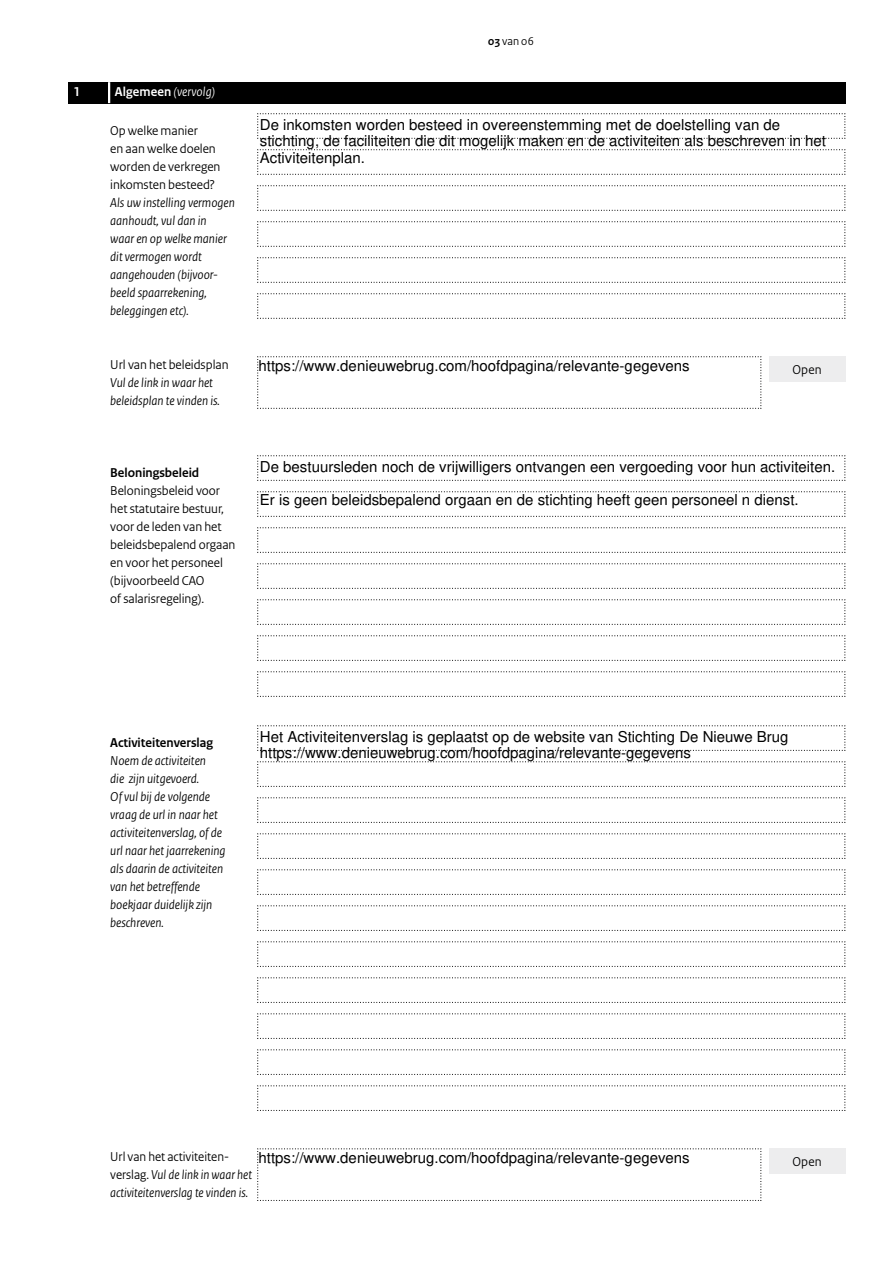
<style>
.page{position:relative;width:893px;height:1263px;background:#fff}
.page>*{position:absolute;margin:0;border:0;box-sizing:border-box;transform-origin:0 0}
.t1{font:15px/16.8px "Helvetica";color:#000}
.t2{font:italic 13.5px/18px "Rijksoverheid Sans Heading";color:#000}
.t3{font:13.5px/18px "Rijksoverheid Sans Heading";color:#000}
.t4{font:700 13.5px "Rijksoverheid Sans Heading";color:#000}
.t5{font:italic 13.5px "Rijksoverheid Sans Heading";letter-spacing:.01em;color:#fff}
.t6{font:700 13.5px "Rijksoverheid Sans Heading";color:#fff}
.t7{font:12px "Rijksoverheid Sans Heading";color:#000}
.s1{font-weight:700;font-style:normal}
.s2{font-weight:700}
.s3{font-style:normal}
</style>
<div class="page">
<svg style="left:257px;top:149px;width:589px;height:26px"></svg>
<svg style="left:257px;top:293px;width:589px;height:26px"></svg>
<svg style="left:257px;top:185px;width:589px;height:26px"></svg>
<svg style="left:257px;top:221px;width:589px;height:26px"></svg>
<svg style="left:257px;top:455px;width:589px;height:26px"></svg>
<svg style="left:257px;top:527px;width:589px;height:26px"></svg>
<svg style="left:257px;top:599px;width:589px;height:26px"></svg>
<svg style="left:257px;top:671px;width:589px;height:26px"></svg>
<svg style="left:257px;top:356px;width:505px;height:53px"></svg>
<svg style="left:257px;top:1148px;width:505px;height:53px"></svg>
<svg style="left:257px;top:491px;width:589px;height:26px"></svg>
<svg style="left:257px;top:563px;width:589px;height:26px"></svg>
<svg style="left:257px;top:635px;width:589px;height:26px"></svg>
<svg style="left:257px;top:725px;width:589px;height:26px"></svg>
<svg style="left:257px;top:761px;width:589px;height:26px"></svg>
<svg style="left:257px;top:797px;width:589px;height:26px"></svg>
<svg style="left:257px;top:833px;width:589px;height:26px"></svg>
<svg style="left:257px;top:869px;width:589px;height:26px"></svg>
<svg style="left:257px;top:905px;width:589px;height:26px"></svg>
<svg style="left:257px;top:941px;width:589px;height:26px"></svg>
<svg style="left:257px;top:977px;width:589px;height:26px"></svg>
<svg style="left:257px;top:1013px;width:589px;height:26px"></svg>
<svg style="left:257px;top:1049px;width:589px;height:26px"></svg>
<svg style="left:257px;top:1085px;width:589px;height:26px"></svg>
<svg style="left:257px;top:113px;width:589px;height:26px"></svg>
<svg style="left:257px;top:257px;width:589px;height:26px"></svg>
<div style="left:68px;top:82px;width:777px;height:21px;background:#000"></div>
<hr style="left:108px;top:82px;width:2px;height:21px;background:#fff">
<div style="left:769px;top:356px;width:76px;height:26px;background:#ededee"></div>
<div style="left:769px;top:1148px;width:76px;height:26px;background:#ededee"></div>
<p class="t6" style="left:74px;top:87px;width:8px">1</p>
<p class="t5" style="left:115px;top:87px;width:102px"><span class="s1">Algemeen</span> (vervolg)</p>
<p class="t3" style="left:110px;top:123px;width:112px">Op welke manier<br>en aan welke doelen worden de verkregen inkomsten besteed?</p>
<p class="t2" style="left:110px;top:195px;width:126px">Als uw instelling vermogen aanhoudt, vul dan in<br>waar en op welke manier dit vermogen wordt aangehouden (bijvoor&shy;beeld spaarrekening, beleggingen etc).</p>
<p class="t3" style="left:110px;top:357px;width:120px">Url van het beleidsplan</p>
<p class="t2" style="left:110px;top:375px;width:111px">Vul de link in waar het beleidsplan te vinden is.</p>
<p class="t4" style="left:110px;top:468px;width:91px">Beloningsbeleid</p>
<p class="t3" style="left:110px;top:483px;width:127px">Beloningsbeleid voor het statutaire bestuur, voor de leden van het beleidsbepalend orgaan en voor het personeel (bijvoorbeeld CAO<br>of salarisregeling).</p>
<p class="t7" style="left:488px;top:37px;width:47px"><span class="s2">03</span> van 06</p>
<p class="t1" style="left:260px;top:117px;width:568px">De inkomsten worden besteed in overeenstemming met de doelstelling van de stichting, de faciliteiten die dit mogelijk maken en de activiteiten als beschreven in het<br>Activiteitenplan.</p>
<p class="t1" style="left:259px;top:359px;width:433px">https://www.denieuwebrug.com/hoofdpagina/relevante-gegevens</p>
<p class="t3" style="left:792px;top:362px;width:31px">Open</p>
<p class="t1" style="left:260px;top:459px;width:577px">De bestuursleden noch de vrijwilligers ontvangen een vergoeding voor hun activiteiten.</p>
<p class="t1" style="left:260px;top:493px;width:540px">Er is geen beleidsbepalend orgaan en de stichting heeft geen personeel n dienst.</p>
<p class="t4" style="left:110px;top:738px;width:104px">Activiteitenverslag</p>
<p class="t2" style="left:110px;top:753px;width:117px">Noem de activiteiten<br>die zijn uitgevoerd.<br>Ofvul bij de volgende vraag de url in naar het activiteitenverslag, of de url naar het jaarrekening als daarin de activiteiten van het betreffende boekjaar duidelijk zijn beschreven.</p>
<p class="t1" style="left:260px;top:729px;width:530px">Het Activiteitenverslag is geplaatst op de website van Stichting De Nieuwe Brug https://www.denieuwebrug.com/hoofdpagina/relevante-gegevens</p>
<p class="t2" style="left:110px;top:1149px;width:143px"><span class="s3">Url van het activiteiten&shy;verslag.</span> Vul de link in waar het activiteitenverslag te vinden is.</p>
<p class="t1" style="left:259px;top:1151px;width:433px">https://www.denieuwebrug.com/hoofdpagina/relevante-gegevens</p>
<p class="t3" style="left:792px;top:1154px;width:31px">Open</p>
</div>
